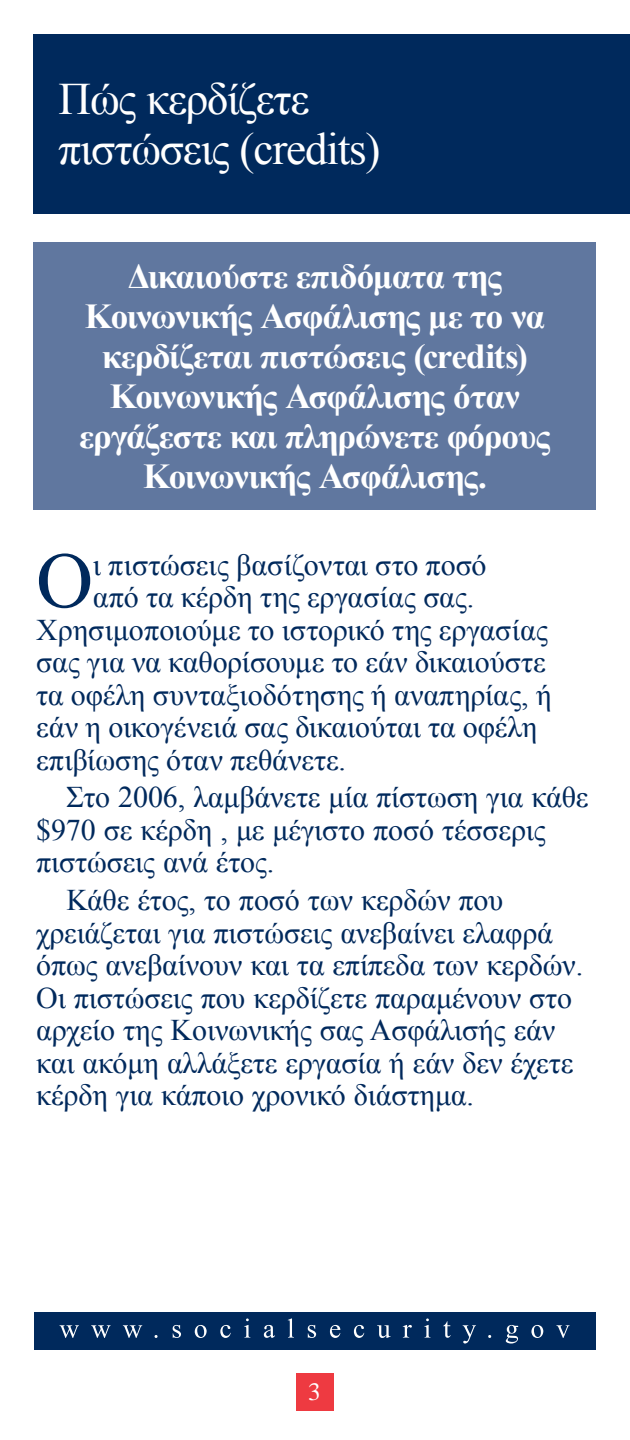
<style>
.page{position:relative;width:630px;height:1440px;background:#fff}
.page>*{position:absolute;margin:0;border:0;box-sizing:border-box;transform-origin:0 0}
.Intro_Paragraph{font:79px "Times New Roman";color:#00295c}
.Leaflet_Inside_Title{font:45px/50px "Times New Roman";letter-spacing:-.025em;color:#fff}
.Header2{font:700 35px/40px "Times New Roman";letter-spacing:-.03em;color:#fff;text-align:center}
.paragraph_format{font:30px/32.5px "Times New Roman";letter-spacing:-.005em;color:#00295c}
.Intro_Paragraph-2{font:30px "Times New Roman";color:#00295c}
</style>
<div class="page">
<div style="left:296px;top:1373px;width:38px;height:38px;background:#ee3a41"></div>
<div style="left:34px;top:1312px;width:561px;height:38px;background:#00295c"></div>
<svg style="left:59px;top:1318px;width:511px;height:26px"></svg>
<div style="left:34px;top:34px;width:596px;height:180px;background:#00295c"></div>
<div style="left:34px;top:242px;width:562px;height:267px;background:#60779f"></div>
<p class="Leaflet_Inside_Title" style="left:59px;top:74px;width:323px">Πώς κερδίζετε πιστώσεις (credits)</p>
<p class="Header2" style="left:79px;top:255px;width:473px">Δικαιούστε επιδόματα της<br>Κοινωνικής Ασφάλισης με το να κερδίζεται πιστώσεις (credits)<br>Κοινωνικής Ασφάλισης όταν εργάζεστε και πληρώνετε φόρους<br>Κοινωνικής Ασφάλισης.</p>
<p class="Intro_Paragraph" style="left:36px;top:527px;width:59px">Ο</p>
<p class="Intro_Paragraph-2" style="left:93px;top:544px;width:395px">ι πιστώσεις βασίζονται στο ποσό</p>
<p class="Intro_Paragraph-2" style="left:93px;top:577px;width:383px">από τα κέρδη της εργασίας σας.</p>
<p class="Intro_Paragraph-2" style="left:36px;top:609px;width:513px">Χρησιμοποιούμε το ιστορικό της εργασίας</p>
<p class="Intro_Paragraph-2" style="left:36px;top:642px;width:511px">σας για να καθορίσουμε το εάν δικαιούστε</p>
<p class="Intro_Paragraph-2" style="left:36px;top:674px;width:517px">τα οφέλη συνταξιοδότησης ή αναπηρίας, ή</p>
<p class="Intro_Paragraph-2" style="left:36px;top:707px;width:503px">εάν η οικογένειά σας δικαιούται τα οφέλη</p>
<p class="Intro_Paragraph-2" style="left:36px;top:739px;width:311px">επιβίωσης όταν πεθάνετε.</p>
<p class="paragraph_format" style="left:36px;top:781px;width:554px;text-indent:30px">Στο 2006, λαμβάνετε μία πίστωση για κάθε $970 σε κέρδη , με μέγιστο ποσό τέσσερις πιστώσεις ανά έτος.</p>
<p class="paragraph_format" style="left:36px;top:884px;width:549px;text-indent:30px">Κάθε έτος, το ποσό των κερδών που χρειάζεται για πιστώσεις ανεβαίνει ελαφρά όπως ανεβαίνουν και τα επίπεδα των κερδών.<br>Οι πιστώσεις που κερδίζετε παραμένουν στο αρχείο της Κοινωνικής σας Ασφάλισής εάν και ακόμη αλλάξετε εργασία ή εάν δεν έχετε κέρδη για κάποιο χρονικό διάστημα.</p>
</div>
